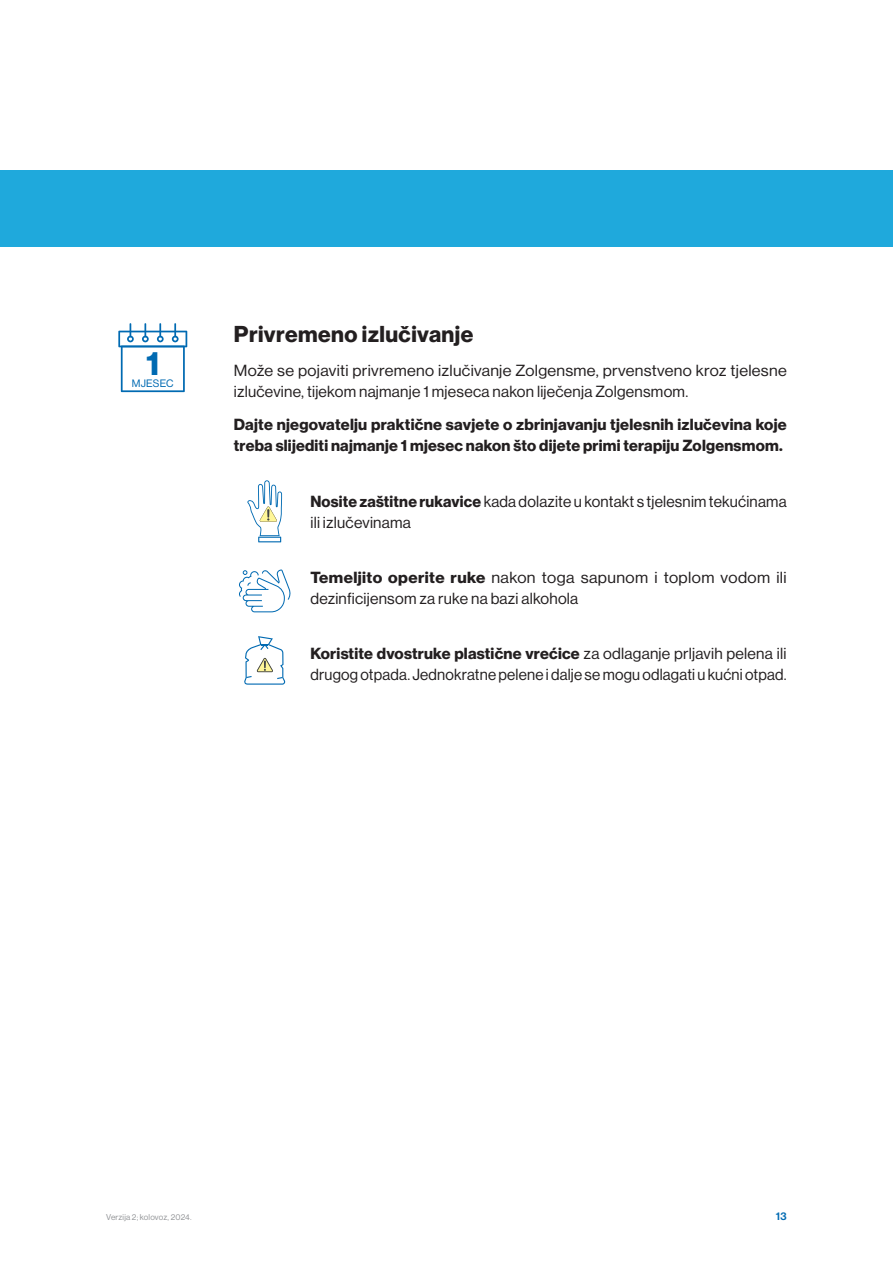
<style>
.page{position:relative;width:893px;height:1263px;background:#fff}
.page>*{position:absolute;margin:0;border:0;box-sizing:border-box;transform-origin:0 0}
.t1{font:700 33px "Volta Modern Display 75";color:#006ab2}
.t2{font:700 22.5px "Volta Modern Display 75";letter-spacing:.02em;color:#231f20}
.t3{font:700 15.75px/21px "Volta Modern Display 75";letter-spacing:.015em;color:#231f20}
.t4{font:15.75px/21px "Volta Modern Display 55 Roman";letter-spacing:.015em;color:#231f20}
.t5{font:15.75px/21px "Volta Modern Display 55 Roman";letter-spacing:.015em;color:#231f20;scale:1.04 1}
.t6{font:15.75px/21px "Volta Modern Display 55 Roman";letter-spacing:.015em;color:#231f20;scale:1.05 1}
.t7{font:10.5px "Volta Modern Display 55 Roman";letter-spacing:.02em;color:#006ab2}
.t8{font:500 10.5px "Volta Modern Display 65";color:#006ab2}
.t9{font:8.25px "Volta Modern Display 55 Roman";letter-spacing:.02em;color:#939598}
.s1{font-family:"Volta Modern Display 75";font-weight:700}
.s2{font-family:"Volta Modern Display 55 Roman";font-weight:400}
</style>
<div class="page">
<div style="left:0;top:170px;width:893px;height:77px;background:#1fa9dc"></div>
<svg style="left:247px;top:480px;width:35px;height:62px"></svg>
<svg style="left:239px;top:569px;width:52px;height:43px"></svg>
<svg style="left:244px;top:636px;width:41px;height:49px"></svg>
<svg style="left:118px;top:323px;width:69px;height:69px"></svg>
<h1 class="t1" style="left:146px;top:344px;width:15px">1</h1>
<p class="t7" style="left:132px;top:378px;width:43px">MJESEC</p>
<h2 class="t2" style="left:234px;top:321px;width:241px">Privremeno izlučivanje</h2>
<p class="t5" style="left:234px;top:360px;width:533px">Može se pojaviti privremeno izlučivanje Zolgensme, prvenstveno kroz tjelesne izlučevine, tijekom najmanje 1 mjeseca nakon liječenja Zolgensmom.</p>
<p class="t3" style="left:234px;top:415px;width:554px">Dajte njegovatelju praktične savjete o zbrinjavanju tjelesnih izlučevina koje treba slijediti najmanje 1 mjesec nakon što dijete primi terapiju Zolgensmom.</p>
<p class="t4" style="left:310px;top:490px;width:478px"><span class="s1">Nosite zaštitne rukavice</span> kada dolazite u kontakt s tjelesnim tekućinama ili izlučevinama</p>
<p class="t6" style="left:310px;top:566px;width:455px"><span class="s1">Temeljito operite ruke</span> nakon toga sapunom i toplom vodom ili dezinficijensom za ruke na bazi alkohola</p>
<p class="t3" style="left:310px;top:643px;width:477px">Koristite dvostruke plastične vrećice <span class="s2">za odlaganje prljavih pelena ili</span></p>
<p class="t4" style="left:310px;top:663px;width:478px">drugog otpada. Jednokratne pelene i dalje se mogu odlagati u kućni otpad.</p>
<p class="t9" style="left:106px;top:1213px;width:87px">Verzija 2; kolovoz, 2024.</p>
<p class="t8" style="left:776px;top:1211px;width:12px">13</p>
</div>
